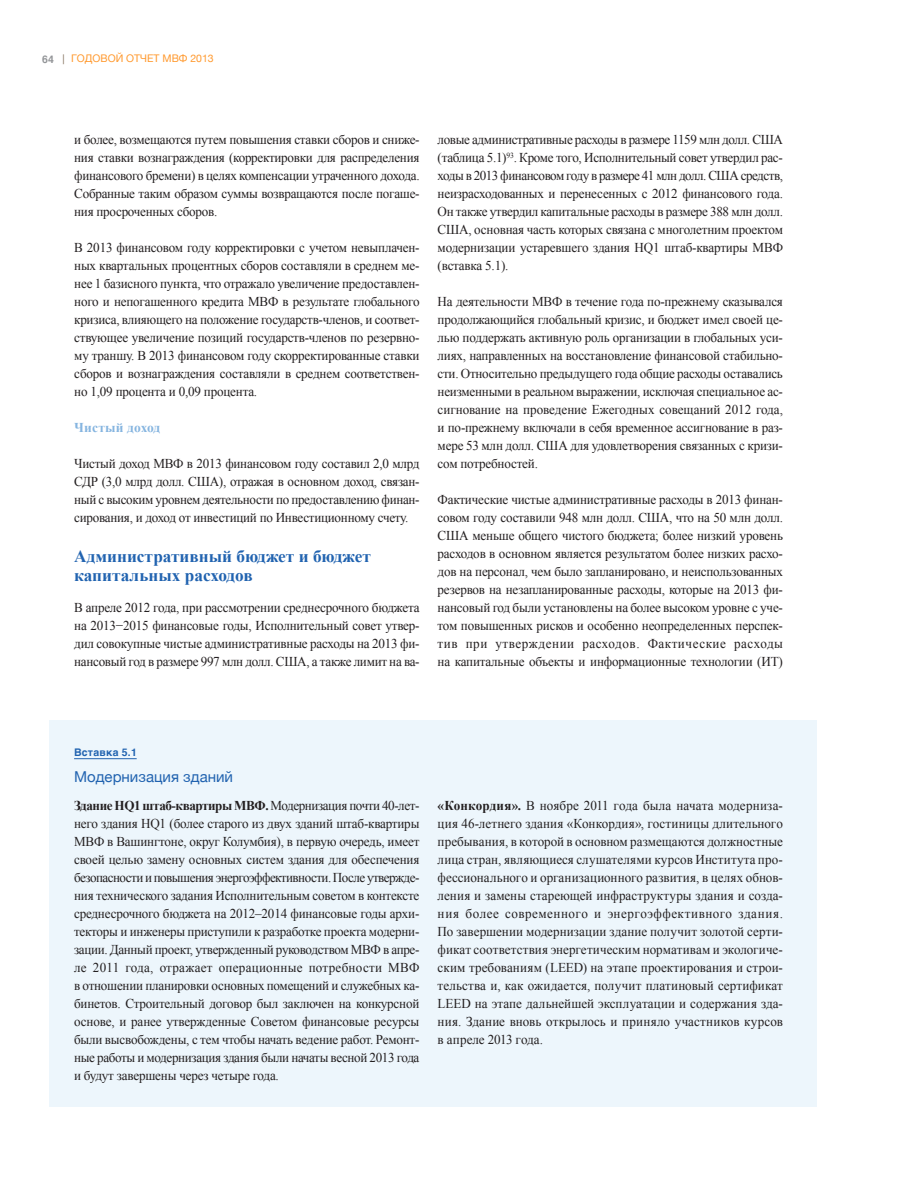
<style>
.page{position:relative;width:918px;height:1188px;background:#fff}
.page>*{position:absolute;margin:0;border:0;box-sizing:border-box;transform-origin:0 0}
.t1{font:700 17.25px/19.5px "Times New Roman";color:#2163b0}
.t2{font:15px "Helvetica Neue";color:#2163b0}
.t3{font:13.5px/18px "Times New Roman";letter-spacing:-.015em;color:#231f20;text-align:justify}
.t4{font:700 13.5px "Times New Roman";letter-spacing:.01em;color:#86b5e0}
.t5{font:10.5px "Helvetica Neue";color:#ff992e}
.t6{font:700 10.5px "Helvetica";color:#2163b0}
.s1{font-family:"Helvetica";font-weight:700;color:#939598}
.s2{font-family:"Arial Narrow Cyr";color:#7c6954}
.s3{font-weight:700}
</style>
<div class="page">
<div style="left:49px;top:721px;width:768px;height:386px;background:#edf6fc"></div>
<hr style="left:74px;top:758px;width:63px;height:1px;background:#2163b0">
<p class="t5" style="left:42px;top:52px;width:173px"><span class="s1">64</span> <span class="s2">|</span> ГОДОВОЙ ОТЧЕТ МВФ 2013</p>
<p class="t3" style="left:74px;top:130px;width:347px">и более, возмещаются путем повышения ставки сборов и сниже&shy;ния ставки вознаграждения (корректировки для распределения финансового бремени) в целях компенсации утраченного дохода.<br>Собранные таким образом суммы возвращаются после погаше&shy;ния просроченных сборов.</p>
<p class="t3" style="left:74px;top:238px;width:347px">В 2013 финансовом году корректировки с учетом невыплачен&shy;ных квартальных процентных сборов составляли в среднем ме&shy;нее 1 базисного пункта, что отражало увеличение предоставлен&shy;ного и непогашенного кредита МВФ в результате глобального кризиса, влияющего на положение государств-членов, и соответ&shy;ствующее увеличение позиций государств-членов по резервно&shy;му траншу. В 2013 финансовом году скорректированные ставки сборов и вознаграждения составляли в среднем соответствен&shy;но 1,09 процента и 0,09 процента.</p>
<p class="t4" style="left:74px;top:418px;width:88px">Чистый доход</p>
<p class="t3" style="left:74px;top:454px;width:347px">Чистый доход МВФ в 2013 финансовом году составил 2,0 млрд СДР (3,0 млрд долл. США), отражая в основном доход, связан&shy;ный с высоким уровнем деятельности по предоставлению финан&shy;сирования, и доход от инвестиций по Инвестиционному счету.</p>
<p class="t1" style="left:74px;top:546px;width:298px">Административный бюджет и бюджет капитальных расходов</p>
<p class="t3" style="left:74px;top:598px;width:347px">В апреле 2012 года, при рассмотрении среднесрочного бюджета на 2013−2015 финансовые годы, Исполнительный совет утвер&shy;дил совокупные чистые административные расходы на 2013 фи&shy;нансовый год в размере 997 млн долл. США, а также лимит на ва-</p>
<p class="t3" style="left:438px;top:130px;width:347px">ловые административные расходы в размере 1159 млн долл. США (таблица 5.1)<sup>93</sup>. Кроме того, Исполнительный совет утвердил рас&shy;ходы в 2013 финансовом году в размере 41 млн долл. США средств, неизрасходованных и перенесенных с 2012 финансового года.<br>Он также утвердил капитальные расходы в размере 388 млн долл.<br>США, основная часть которых связана с многолетним проектом модернизации устаревшего здания HQ1 штаб-квартиры МВФ (вставка 5.1).</p>
<p class="t3" style="left:438px;top:292px;width:347px">На деятельности МВФ в течение года по-прежнему сказывался продолжающийся глобальный кризис, и бюджет имел своей це&shy;лью поддержать активную роль организации в глобальных уси&shy;лиях, направленных на восстановление финансовой стабильно&shy;сти. Относительно предыдущего года общие расходы оставались неизменными в реальном выражении, исключая специальное ас&shy;сигнование на проведение Ежегодных совещаний 2012 года, и по-прежнему включали в себя временное ассигнование в раз&shy;мере 53 млн долл. США для удовлетворения связанных с кризи&shy;сом потребностей.</p>
<p class="t3" style="left:438px;top:490px;width:347px">Фактические чистые административные расходы в 2013 финан&shy;совом году составили 948 млн долл. США, что на 50 млн долл.<br>США меньше общего чистого бюджета; более низкий уровень расходов в основном является результатом более низких расхо&shy;дов на персонал, чем было запланировано, и неиспользованных резервов на незапланированные расходы, которые на 2013 фи&shy;нансовый год были установлены на более высоком уровне с уче&shy;том повышенных рисков и особенно неопределенных перспек&shy;тив при утверждении расходов. Фактические расходы на капитальные объекты и информационные технологии (ИТ)</p>
<p class="t6" style="left:74px;top:744px;width:64px">Вставка 5.1</p>
<p class="t2" style="left:74px;top:767px;width:161px">М одернизация зданий</p>
<p class="t3" style="left:74px;top:796px;width:347px"><span class="s3">Здание HQ1 штаб-квартиры МВФ.</span> Модернизация почти 40-лет&shy;него здания HQ1 (более старого из двух зданий штаб-квартиры МВФ в Вашингтоне, округ Колумбия), в первую очередь, имеет своей целью замену основных систем здания для обеспечения безопасности и повышения энергоэффективности. После утвержде&shy;ния технического задания Исполнительным советом в контексте среднесрочного бюджета на 2012–2014 финансовые годы архи&shy;текторы и инженеры приступили к разработке проекта модерни&shy;зации. Данный проект, утвержденный руководством МВФ в апре&shy;ле 2011 года, отражает операционные потребности МВФ в отношении планировки основных помещений и служебных ка&shy;бинетов. Строительный договор был заключен на конкурсной основе, и ранее утвержденные Советом финансовые ресурсы были высвобождены, с тем чтобы начать ведение работ. Ремонт&shy;ные работы и модернизация здания были начаты весной 2013 года и будут завершены через четыре года.</p>
<p class="t3" style="left:438px;top:796px;width:347px"><span class="s3">«Конкордия».</span> В ноябре 2011 года была начата модерниза&shy;ция 46-летнего здания «Конкордия», гостиницы длительного пребывания, в которой в основном размещаются должностные лица стран, являющиеся слушателями курсов Института про&shy;фессионального и организационного развития, в целях обнов&shy;ления и замены стареющей инфраструктуры здания и созда&shy;ния более современного и энергоэффективного здания.<br>По завершении модернизации здание получит золотой серти&shy;фикат соответствия энергетическим нормативам и экологиче&shy;ским требованиям (LEED) на этапе проектирования и строи&shy;тельства и, как ожидается, получит платиновый сертификат LEED на этапе дальнейшей эксплуатации и содержания зда&shy;ния. Здание вновь открылось и приняло участников курсов в апреле 2013 года.</p>
</div>
